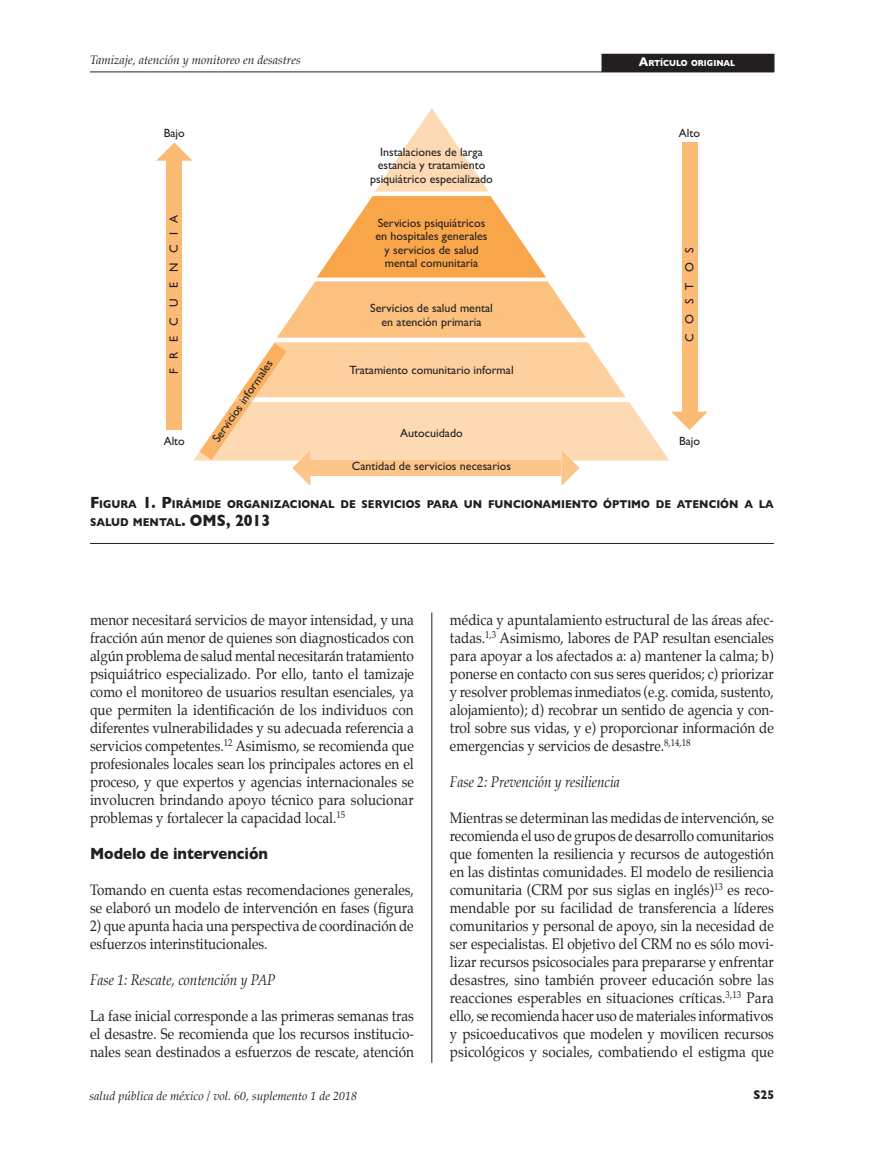
<style>
.page{position:relative;width:893px;height:1149px;background:#fff}
.page>*{position:absolute;margin:0;border:0;box-sizing:border-box;transform-origin:0 0}
.NIVEL_2{font:700 16.5px "Gill Sans";color:#231f20;scale:.9 1}
.TIT_FIGURA{font:700 16.5px "Gill Sans";color:#231f20;scale:.9 1}
.TEXTO{font:15px/18px "Palatino";color:#231f20;text-align:justify;scale:.9 1}
.TEXTO-2{font:italic 15px "Palatino";color:#231f20;scale:.9 1}
.t1{font:700 12.75px "Gill Sans";color:#231f20;scale:.9 1}
.t2{font:12px/13.5px "Gill Sans";color:#231f20;text-align:center}
.t3{font:italic 12px "Palatino";color:#231f20}
.TIT_FIGURA-2{font:700 11.55px/18px "Gill Sans";color:#231f20;scale:.9 1}
.t4{font:700 8.85px "Gill Sans";color:#fff;scale:.9 1}
.s1{font-size:12.75px}
.s2{font-size:16.5px}
</style>
<div class="page">
<div style="left:602px;top:54px;width:172px;height:18px;background:#231f20"></div>
<hr style="left:90px;top:72px;width:684px;height:1px;background:#231f20">
<hr style="left:432px;top:612px;width:1px;height:450px;background:#231f20">
<hr style="left:90px;top:543px;width:684px;height:1px;background:#231f20">
<svg style="left:156px;top:108px;width:552px;height:377px"></svg>
<p class="t3" style="left:90px;top:53px;width:212px">Tamizaje, atención y monitoreo en desastres</p>
<p class="t4" style="left:639px;top:56px;width:109px"><span class="s1">A</span>RTÍCULO ORIGINAL</p>
<p class="t2" style="left:164px;top:126px;width:23px">Bajo</p>
<p class="t2" style="left:167px;top:374px;width:161px;rotate:-90deg">F R E C U E N C I A</p>
<p class="t2" style="left:164px;top:434px;width:23px">Alto</p>
<p class="t2" style="left:209px;top:437px;width:98px;rotate:-55deg">Servicios informales</p>
<p class="t2" style="left:370px;top:145px;width:124px">Instalaciones de larga estancia y tratamiento psiquiátrico especializado</p>
<p class="t2" style="left:376px;top:215px;width:113px">Servicios psiquiátricos en hospitales generales y servicios de salud mental comunitaria</p>
<p class="t2" style="left:370px;top:301px;width:124px">Servicios de salud mental en atención primaria</p>
<p class="t2" style="left:349px;top:362px;width:166px">Tratamiento comunitario informal</p>
<p class="t2" style="left:400px;top:425px;width:64px">Autocuidado</p>
<p class="t2" style="left:352px;top:458px;width:161px">Cantidad de servicios necesarios</p>
<p class="t2" style="left:679px;top:126px;width:23px">Alto</p>
<p class="t2" style="left:683px;top:342px;width:97px;rotate:-90deg">C O S T O S</p>
<p class="t2" style="left:679px;top:434px;width:23px">Bajo</p>
<p class="TIT_FIGURA-2" style="left:90px;top:494px;width:761px"><span class="s2">F</span>IGURA <span class="s2">1. P</span>IRÁMIDE ORGANIZACIONAL DE SERVICIOS PARA UN FUNCIONAMIENTO ÓPTIMO DE ATENCIÓN A LA<br>SALUD MENTAL<span class="s2">. OMS</span></p>
<p class="TIT_FIGURA" style="left:226px;top:507px;width:51px">, 2013</p>
<p class="TEXTO" style="left:90px;top:611px;width:362px">menor necesitará servicios de mayor intensidad, y una fracción aún menor de quienes son diagnosticados con algún problema de salud mental necesitarán tratamiento psiquiátrico especializado. Por ello, tanto el tamizaje como el monitoreo de usuarios resultan esenciales, ya que permiten la identificación de los individuos con diferentes vulnerabilidades y su adecuada referencia a servicios competentes.<sup>12</sup> Asimismo, se recomienda que profesionales locales sean los principales actores en el proceso, y que expertos y agencias internacionales se involucren brindando apoyo técnico para solucionar problemas y fortalecer la capacidad local.<sup>15</sup></p>
<p class="NIVEL_2" style="left:90px;top:840px;width:199px">Modelo de intervención</p>
<p class="TEXTO" style="left:90px;top:881px;width:361px">Tomando en cuenta estas recomendaciones generales, se elaboró un modelo de intervención en fases (figura</p>
<p class="TEXTO" style="left:90px;top:917px;width:361px">2) que apunta hacia una perspectiva de coordinación de esfuerzos interinstitucionales.</p>
<p class="TEXTO-2" style="left:90px;top:970px;width:207px">Fase 1: Rescate, contención y PAP</p>
<p class="TEXTO" style="left:90px;top:1007px;width:361px">La fase inicial corresponde a las primeras semanas tras el desastre. Se recomienda que los recursos institucio&shy;nales sean destinados a esfuerzos de rescate, atención</p>
<p class="TEXTO" style="left:450px;top:611px;width:361px">médica y apuntalamiento estructural de las áreas afec&shy;tadas.<sup>1,3</sup> Asimismo, labores de PAP resultan esenciales para apoyar a los afectados a: a) mantener la calma; b) ponerse en contacto con sus seres queridos; c) priorizar y resolver problemas inmediatos (e.g. comida, sustento, alojamiento); d) recobrar un sentido de agencia y con&shy;trol sobre sus vidas, y e) proporcionar información de emergencias y servicios de desastre.<sup>8,14,18</sup></p>
<p class="TEXTO-2" style="left:450px;top:772px;width:190px">Fase 2: Prevención y resiliencia</p>
<p class="TEXTO" style="left:450px;top:809px;width:361px">Mientras se determinan las medidas de intervención, se recomienda el uso de grupos de desarrollo comunitarios que fomenten la resiliencia y recursos de autogestión en las distintas comunidades. El modelo de resiliencia comunitaria (CRM por sus siglas en inglés)<sup>13</sup> es reco&shy;mendable por su facilidad de transferencia a líderes comunitarios y personal de apoyo, sin la necesidad de ser especialistas. El objetivo del CRM no es sólo movi&shy;lizar recursos psicosociales para prepararse y enfrentar desastres, sino también proveer educación sobre las reacciones esperables en situaciones críticas.<sup>3,13</sup> Para ello, se recomienda hacer uso de materiales informativos y psicoeducativos que modelen y movilicen recursos psicológicos y sociales, combatiendo el estigma que</p>
<p class="t3" style="left:89px;top:1088px;width:269px">salud pública de méxico / vol. 60, suplemento 1 de 2018</p>
<p class="t1" style="left:753px;top:1083px;width:24px">S25</p>
</div>
